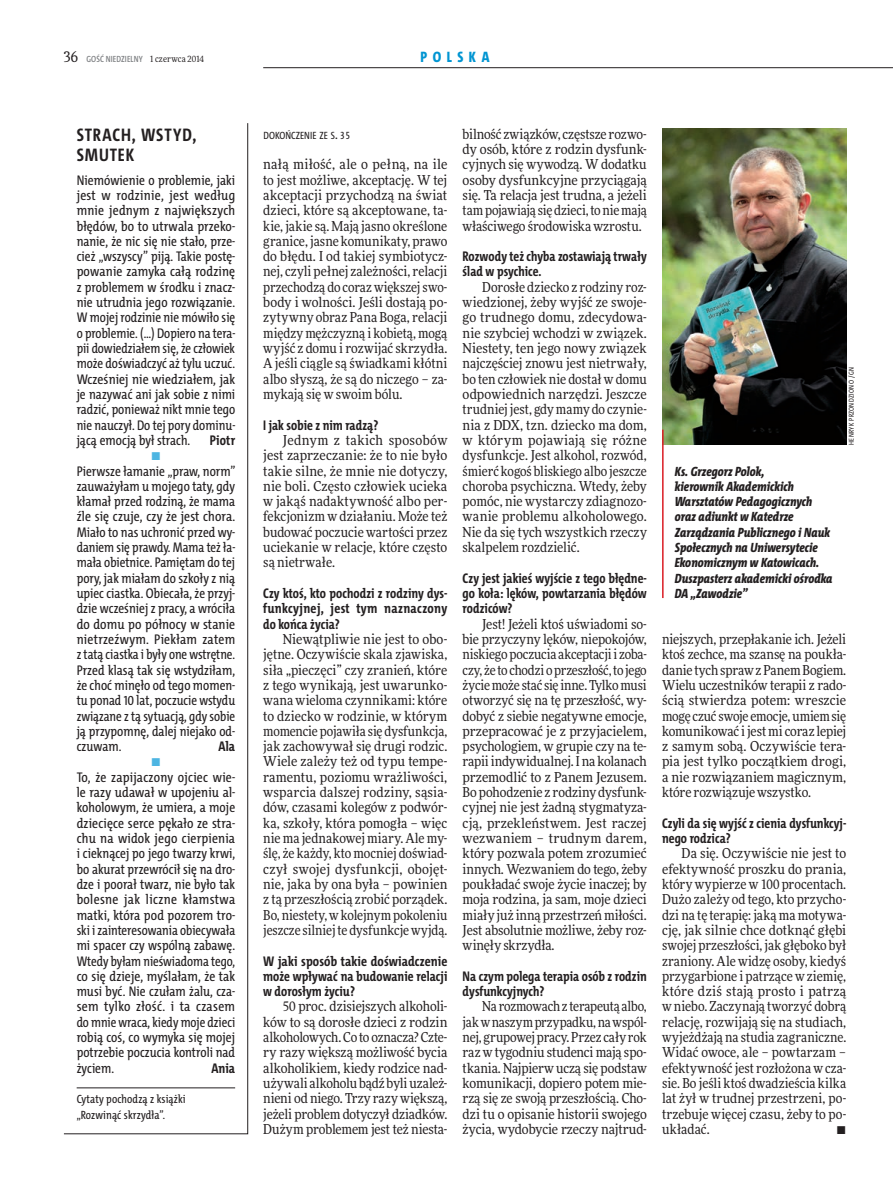
<style>
.page{position:relative;width:893px;height:1191px;background:#fff}
.page>*{position:absolute;margin:0;border:0;box-sizing:border-box;transform-origin:0 0}
._05-4_tytuł_mały_12{font:700 18.3px/20.1px "The Mix Cd";letter-spacing:.045em;color:#231f20}
.t1{font:800 15.15px "The Mix Cd";letter-spacing:.36em;color:#0095d2}
._03-2_body_notki{font:14.1px/15.3px "The Mix Cd";letter-spacing:.005em;color:#231f20;text-align:justify}
._07_wywiad_pytanie{font:700 14.1px/15.3px "The Mix Cd";letter-spacing:.005em;color:#231f20;text-align:justify}
._03-2_body_notki-2{font:700 14.1px "The Mix Cd";letter-spacing:.01em;color:#231f20}
._01_body_tekst{font:13.65px/15.3px "Freeday Narrow News";letter-spacing:-.005em;color:#231f20;text-align:justify}
._01_body_tekst-2{font:13.65px "Freeday Narrow News";color:#4db5e2}
._09-1_podpis_zdjecia{font:italic 800 13.5px/15.3px "The Mix Cd";color:#231f20}
._12-5_notka_końcowa{font:12px/15.3px "The Mix Cd";letter-spacing:.01em;color:#231f20}
._13-1_dokon_ZE{font:10.65px "The Mix Cd";letter-spacing:.005em;color:#231f20}
.t2{font:600 9px "The Mix Cd";letter-spacing:.01em;color:#808285}
._09-4_autor_zdjecia{font:7.2px "The Mix Cd";letter-spacing:.05em;color:#231f20}
.s1{font-family:"Freeday Narrow News";font-weight:400;font-size:15.3px;color:#231f20}
.s2{font-family:"Freeday Narrow News";font-weight:400;color:#231f20}
.s3{font-size:14.1px}
</style>
<div class="page">
<svg style="left:64px;top:123px;width:184px;height:1011px"></svg>
<hr style="left:77px;top:1087px;width:158px;height:1px;background:#231f20">
<img style="left:662px;top:129px;width:184px;height:316px">
<hr style="left:662px;top:429px;width:2px;height:169px;background:#da1c24">
<hr style="left:263px;top:67px;width:630px;height:1px;background:#231f20">
<p class="t2" style="left:64px;top:53px;width:142px"><span class="s1">36</span> GOŚĆ NIEDZIELNY <span class="s2">1 czerwca 2014</span></p>
<p class="t1" style="left:421px;top:47px;width:70px">POLSKA</p>
<p class="_05-4_tytuł_mały_12" style="left:77px;top:124px;width:121px">STRACH, WSTYD,<br>SMUTEK</p>
<p class="_03-2_body_notki" style="left:77px;top:172px;width:160px">Niemówienie o problemie, jaki jest w rodzinie, jest według mnie jednym z największych błędów, bo to utrwala przeko&shy;nanie, że nic się nie stało, prze&shy;cież „wszyscy” piją. Takie postę&shy;powanie zamyka całą rodzinę z problemem w środku i znacz&shy;nie utrudnia jego rozwiązanie.<br>W mojej rodzinie nie mówiło się o problemie. (…) Dopiero na tera&shy;pii dowiedziałem się, że człowiek może doświadczyć aż tylu uczuć.<br>Wcześniej nie wiedziałem, jak je nazywać ani jak sobie z nimi radzić, ponieważ nikt mnie tego nie nauczył. Do tej pory dominu&shy;jącą emocją był strach.</p>
<p class="_03-2_body_notki-2" style="left:210px;top:431px;width:27px">Piotr</p>
<p class="_01_body_tekst-2" style="left:151px;top:447px;width:11px">•</p>
<p class="_03-2_body_notki" style="left:77px;top:463px;width:160px">Pierwsze łamanie „praw, norm” zauważyłam u mojego taty, gdy kłamał przed rodziną, że mama źle się czuje, czy że jest chora.<br>Miało to nas uchronić przed wy&shy;daniem się prawdy. Mama też ła&shy;mała obietnice. Pamiętam do tej pory, jak miałam do szkoły z nią upiec ciastka. Obiecała, że przyj&shy;dzie wcześniej z pracy, a wróciła do domu po północy w stanie nietrzeźwym. Piekłam zatem z tatą ciastka i były one wstrętne.<br>Przed klasą tak się wstydziłam, że choć minęło od tego momen&shy;tu ponad 10 lat, poczucie wstydu związane z tą sytuacją, gdy sobie ją przypomnę, dalej niejako od&shy;czuwam.</p>
<p class="_03-2_body_notki-2" style="left:218px;top:737px;width:18px">Ala</p>
<p class="_01_body_tekst-2" style="left:151px;top:753px;width:11px">•</p>
<p class="_03-2_body_notki" style="left:77px;top:769px;width:160px">To, że zapijaczony ojciec wie&shy;le razy udawał w upojeniu al&shy;koholowym, że umiera, a moje dziecięce serce pękało ze stra&shy;chu na widok jego cierpienia i cieknącej po jego twarzy krwi, bo akurat przewrócił się na dro&shy;dze i poorał twarz, nie było tak bolesne jak liczne kłamstwa matki, która pod pozorem tro&shy;ski i zainteresowania obiecywała mi spacer czy wspólną zabawę.<br>Wtedy byłam nieświadoma tego, co się dzieje, myślałam, że tak musi być. Nie czułam żalu, cza&shy;sem tylko złość. i ta czasem do mnie wraca, kiedy moje dzieci robią coś, co wymyka się mojej potrzebie poczucia kontroli nad życiem.</p>
<p class="_03-2_body_notki-2" style="left:211px;top:1059px;width:25px">Ania</p>
<p class="_12-5_notka_końcowa" style="left:77px;top:1091px;width:110px">Cytaty pochodzą z książki „Rozwinąć skrzydła”.</p>
<p class="_13-1_dokon_ZE" style="left:263px;top:128px;width:88px">DOKOŃCZENIE ZE S<span class="s3">.</span> 3 5</p>
<p class="_01_body_tekst" style="left:263px;top:157px;width:186px">nałą miłość, ale o pełną, na ile to jest możliwe, akceptację. W tej akceptacji przychodzą na świat dzieci, które są akceptowane, ta&shy;kie, jakie są. Mają jasno określone granice, jasne komunikaty, prawo do błędu. I od takiej symbiotycz&shy;nej, czyli pełnej zależności, relacji przechodzą do coraz większej swo&shy;body i wolności. Jeśli dostają po&shy;zytywny obraz Pana Boga, relacji między mężczyzną i kobietą, mogą wyjść z domu i rozwijać skrzydła.<br>A jeśli ciągle są świadkami kłótni albo słyszą, że są do niczego – za&shy;mykają się w swoim bólu.</p>
<p class="_07_wywiad_pytanie" style="left:263px;top:417px;width:116px">I jak sobie z nim radzą?</p>
<p class="_01_body_tekst" style="left:263px;top:432px;width:186px;text-indent:20px">Jednym z takich sposobów jest zaprzeczanie: że to nie było takie silne, że mnie nie dotyczy, nie boli. Często człowiek ucieka w jakąś nadaktywność albo per&shy;fekcjonizm w działaniu. Może też budować poczucie wartości przez uciekanie w relacje, które często są nietrwałe.</p>
<p class="_07_wywiad_pytanie" style="left:263px;top:585px;width:186px">Czy ktoś, kto pochodzi z rodziny dys&shy;funkcyjnej, jest tym naznaczony do końca życia?</p>
<p class="_01_body_tekst" style="left:263px;top:631px;width:186px;text-indent:20px">Niewątpliwie nie jest to obo&shy;jętne. Oczywiście skala zjawiska, siła „pieczęci” czy zranień, które z tego wynikają, jest uwarunko&shy;wana wieloma czynnikami: które to dziecko w rodzinie, w którym momencie pojawiła się dysfunkcja, jak zachowywał się drugi rodzic.<br>Wiele zależy też od typu tempe&shy;ramentu, poziomu wrażliwości, wsparcia dalszej rodziny, sąsia&shy;dów, czasami kolegów z podwór&shy;ka, szkoły, która pomogła – więc nie ma jednakowej miary. Ale my&shy;ślę, że każdy, kto mocniej doświad&shy;czył swojej dysfunkcji, obojęt&shy;nie, jaka by ona była – powinien z tą przeszłością zrobić porządek.<br>Bo, niestety, w kolejnym pokoleniu jeszcze silniej te dysfunkcje wyjdą.</p>
<p class="_07_wywiad_pytanie" style="left:263px;top:952px;width:186px">W jaki sposób takie doświadczenie może wpływać na budowanie relacji w dorosłym życiu?</p>
<p class="_01_body_tekst" style="left:263px;top:998px;width:186px;text-indent:20px">50 proc. dzisiejszych alkoholi&shy;ków to są dorosłe dzieci z rodzin alkoholowych. Co to oznacza? Czte&shy;ry razy większą możliwość bycia alkoholikiem, kiedy rodzice nad&shy;używali alkoholu bądź byli uzależ&shy;nieni od niego. Trzy razy większą, jeżeli problem dotyczył dziadków.<br>Dużym problemem jest też niesta-</p>
<p class="_01_body_tekst" style="left:463px;top:126px;width:186px">bilność związków, częstsze rozwo&shy;dy osób, które z rodzin dysfunk&shy;cyjnych się wywodzą. W dodatku osoby dysfunkcyjne przyciągają się. Ta relacja jest trudna, a jeżeli tam pojawiają się dzieci, to nie mają właściwego środowiska wzrostu.</p>
<p class="_07_wywiad_pytanie" style="left:463px;top:248px;width:186px">Rozwody też chyba zostawiają trwały ślad w psychice.</p>
<p class="_01_body_tekst" style="left:463px;top:279px;width:186px;text-indent:20px">Dorosłe dziecko z rodziny roz&shy;wiedzionej, żeby wyjść ze swoje&shy;go trudnego domu, zdecydowa&shy;nie szybciej wchodzi w związek.<br>Niestety, ten jego nowy związek najczęściej znowu jest nietrwały, bo ten człowiek nie dostał w domu odpowiednich narzędzi. Jeszcze trudniej jest, gdy mamy do czynie&shy;nia z DDX, tzn. dziecko ma dom, w którym pojawiają się różne dysfunkcje. Jest alkohol, rozwód, śmierć kogoś bliskiego albo jeszcze choroba psychiczna. Wtedy, żeby pomóc, nie wystarczy zdiagnozo&shy;wanie problemu alkoholowego.<br>Nie da się tych wszystkich rzeczy skalpelem rozdzielić.</p>
<p class="_07_wywiad_pytanie" style="left:463px;top:570px;width:186px">Czy jest jakieś wyjście z tego błędne&shy;go koła: lęków, powtarzania błędów rodziców?</p>
<p class="_01_body_tekst" style="left:463px;top:616px;width:186px;text-indent:20px">Jest! Jeżeli ktoś uświadomi so&shy;bie przyczyny lęków, niepokojów, niskiego poczucia akceptacji i zoba&shy;czy, że to chodzi o przeszłość, to jego życie może stać się inne. Tylko musi otworzyć się na tę przeszłość, wy&shy;dobyć z siebie negatywne emocje, przepracować je z przyjacielem, psychologiem, w grupie czy na te&shy;rapii indywidualnej. I na kolanach przemodlić to z Panem Jezusem.<br>Bo pohodzenie z rodziny dysfunk&shy;cyjnej nie jest żadną stygmatyza&shy;cją, przekleństwem. Jest raczej wezwaniem – trudnym darem, który pozwala potem zrozumieć innych. Wezwaniem do tego, żeby poukładać swoje życie inaczej; by moja rodzina, ja sam, moje dzieci miały już inną przestrzeń miłości.<br>Jest absolutnie możliwe, żeby roz&shy;winęły skrzydła.</p>
<p class="_07_wywiad_pytanie" style="left:463px;top:968px;width:186px">Na czym polega terapia osób z rodzin dysfunkcyjnych?</p>
<p class="_01_body_tekst" style="left:463px;top:998px;width:186px;text-indent:20px">Na rozmowach z terapeutą albo, jak w naszym przypadku, na wspól&shy;nej, grupowej pracy. Przez cały rok raz w tygodniu studenci mają spo&shy;tkania. Najpierw uczą się podstaw komunikacji, dopiero potem mie&shy;rzą się ze swoją przeszłością. Cho&shy;dzi tu o opisanie historii swojego życia, wydobycie rzeczy najtrud-</p>
<p class="_09-1_podpis_zdjecia" style="left:675px;top:463px;width:91px">Ks. Grzegorz Polok,</p>
<p class="_09-1_podpis_zdjecia" style="left:675px;top:478px;width:159px">kierownik Akademickich<br>Warsztatów Pedagogicznych oraz adiunkt w Katedrze<br>Zarządzania Publicznego i Nauk<br>Społecznych na Uniwersytecie<br>Ekonomicznym w Katowicach.<br>Duszpasterz akademicki ośrodka<br>DA „Zawodzie”</p>
<p class="_09-4_autor_zdjecia" style="left:847px;top:445px;width:79px;rotate:-90deg">HENRYK PRZONDZIONO /GN</p>
<p class="_01_body_tekst" style="left:662px;top:631px;width:186px">niejszych, przepłakanie ich. Jeżeli ktoś zechce, ma szansę na poukła&shy;danie tych spraw z Panem Bogiem.<br>Wielu uczestników terapii z rado&shy;ścią stwierdza potem: wreszcie mogę czuć swoje emocje, umiem się komunikować i jest mi coraz lepiej z samym sobą. Oczywiście tera&shy;pia jest tylko początkiem drogi, a nie rozwiązaniem magicznym, które rozwiązuje wszystko.</p>
<p class="_07_wywiad_pytanie" style="left:662px;top:815px;width:186px">Czyli da się wyjść z cienia dysfunkcyj&shy;nego rodzica?</p>
<p class="_01_body_tekst" style="left:662px;top:845px;width:186px;text-indent:20px">Da się. Oczywiście nie jest to efektywność proszku do prania, który wypierze w 100 procentach.<br>Dużo zależy od tego, kto przycho&shy;dzi na tę terapię: jaką ma motywa&shy;cję, jak silnie chce dotknąć głębi swojej przeszłości, jak głęboko był zraniony. Ale widzę osoby, kiedyś przygarbione i patrzące w ziemię, które dziś stają prosto i patrzą w niebo. Zaczynają tworzyć dobrą relację, rozwijają się na studiach, wyjeżdżają na studia zagraniczne.<br>Widać owoce, ale – powtarzam – efektywność jest rozłożona w cza&shy;sie. Bo jeśli ktoś dwadzieścia kilka lat żył w trudnej przestrzeni, po&shy;trzebuje więcej czasu, żeby to po&shy;układać.</p>
<p class="_01_body_tekst" style="left:837px;top:1121px;width:11px">•</p>
</div>
